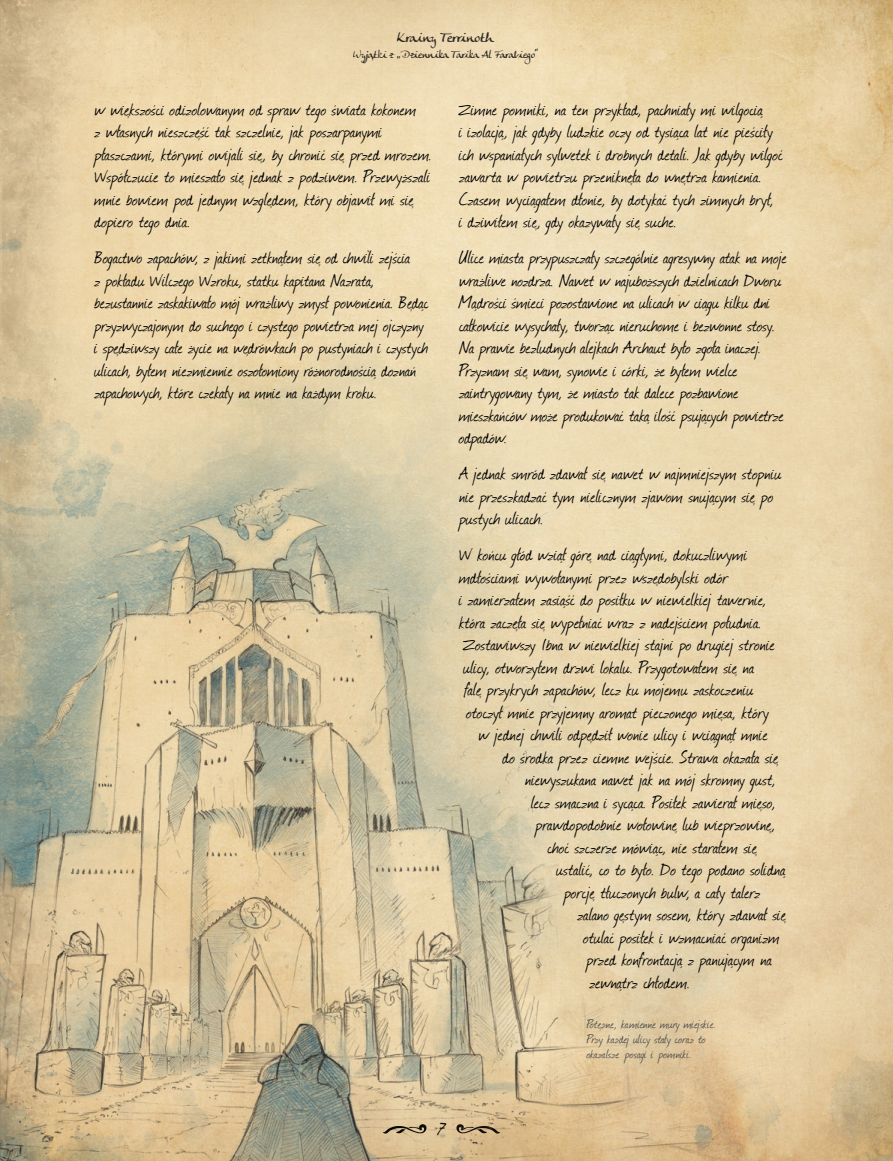
<style>
.page{position:relative;width:893px;height:1161px;background:#fff}
.page>*{position:absolute;margin:0;border:0;box-sizing:border-box;transform-origin:0 0}
.t1{font:21.15px/22.5px "Journal";letter-spacing:.01em;color:#000}
.t2{font:15px/15px "Journal";letter-spacing:.02em;color:#4a4a49}
.t3{font:15px "Hans Hand";color:#000}
.t4{font:13.5px "Anke Calligraphic FG";color:#000}
.t5{font:10.5px "Anke Calligraphic FG";color:#000}
</style>
<div class="page">
<img style="left:0;top:0;width:893px;height:1161px">
<svg style="left:456px;top:1124px;width:44px;height:10px"></svg>
<svg style="left:383px;top:1124px;width:44px;height:10px"></svg>
<p class="t4" style="left:397px;top:30px;width:98px">Krainy Terrinoth</p>
<p class="t5" style="left:353px;top:48px;width:186px">Wyjątki z „Dziennika Tarika Al Farabiego”</p>
<p class="t1" style="left:94px;top:97px;width:339px">w większości odizolowanym od spraw tego świata kokonem<br>z własnych nieszczęść tak szczelnie, jak poszarpanymi płaszczami, którymi owijali się, by chronić się przed mrozem.<br>Współczucie to mieszało się jednak z podziwem. Przewyższali mnie bowiem pod jednym względem, który objawił mi się dopiero tego dnia.</p>
<p class="t1" style="left:94px;top:246px;width:335px">Bogactwo zapachów, z jakimi zetknąłem się od chwili zejścia<br>z pokładu Wilczego Wzroku, statku kapitana Nazrata, bezustannie zaskakiwało mój wrażliwy zmysł powonienia. Będąc przyzwyczajonym do suchego i czystego powietrza mej ojczyzny i spędziwszy całe życie na wędrówkach po pustyniach i czystych ulicach, byłem niezmiennie oszołomiony różnorodnością doznań zapachowych, które czekały na mnie na każdym kroku.</p>
<p class="t1" style="left:459px;top:97px;width:325px">Zimne pomniki, na ten przykład, pachniały mi wilgocią<br>i izolacją, jak gdyby ludzkie oczy od tysiąca lat nie pieściły ich wspaniałych sylwetek i drobnych detali. Jak gdyby wilgoć zawarta w powietrzu przeniknęła do wnętrza kamienia.<br>Czasem wyciągałem dłonie, by dotykać tych zimnych brył,<br>i dziwiłem się, gdy okazywały się suche.</p>
<p class="t1" style="left:459px;top:246px;width:329px">Ulice miasta przypuszczały szczególnie agresywny atak na moje wrażliwe nozdrza. Nawet w najuboższych dzielnicach Dworu Mądrości śmieci pozostawione na ulicach w ciągu kilku dni całkowicie wysychały, tworząc nieruchome i bezwonne stosy.<br>Na prawie bezludnych alejkach Archaut było zgoła inaczej.<br>Przyznam się wam, synowie i córki, że byłem wielce zaintrygowany tym, że miasto tak dalece pozbawione mieszkańców może produkować taką ilość psujących powietrze odpadów.</p>
<p class="t1" style="left:459px;top:462px;width:324px">A jednak smród zdawał się nawet w najmniejszym stopniu nie przeszkadzać tym nielicznym zjawom snującym się po pustych ulicach.</p>
<p class="t1" style="left:459px;top:543px;width:290px">W końcu głód wziął górę nad ciągłymi, dokuczliwymi</p>
<p class="t1" style="left:459px;top:565px;width:270px">mdłościami wywołanymi przez wszędobylski odór</p>
<p class="t1" style="left:459px;top:588px;width:309px">i zamierzałem zasiąść do posiłku w niewielkiej tawernie,</p>
<p class="t1" style="left:459px;top:610px;width:304px">która zaczęła się wypełniać wraz z nadejściem południa.</p>
<p class="t1" style="left:464px;top:633px;width:313px">Zostawiwszy Ibna w niewielkiej stajni po drugiej stronie</p>
<p class="t1" style="left:464px;top:655px;width:292px">ulicy, otworzyłem drzwi lokalu. Przygotowałem się na</p>
<p class="t1" style="left:465px;top:678px;width:290px">falę przykrych zapachów, lecz ku mojemu zaskoczeniu</p>
<p class="t1" style="left:467px;top:700px;width:304px">otoczył mnie przyjemny aromat pieczonego mięsa, który</p>
<p class="t1" style="left:479px;top:723px;width:291px">w jednej chwili odpędził wonie ulicy i wciągnął mnie</p>
<p class="t1" style="left:503px;top:745px;width:277px">do środka przez ciemne wejście. Strawa okazała się</p>
<p class="t1" style="left:525px;top:768px;width:252px">niewyszukana nawet jak na mój skromny gust,</p>
<p class="t1" style="left:531px;top:790px;width:246px">lecz smaczna i sycąca. Posiłek zawierał mięso,</p>
<p class="t1" style="left:536px;top:813px;width:241px">prawdopodobnie wołowinę lub wieprzowinę,</p>
<p class="t1" style="left:548px;top:835px;width:211px">choć szczerze mówiąc, nie starałem się</p>
<p class="t1" style="left:557px;top:858px;width:230px">ustalić, co to było. Do tego podano solidną</p>
<p class="t1" style="left:564px;top:880px;width:198px">porcję tłuczonych bulw, a cały talerz</p>
<p class="t1" style="left:578px;top:903px;width:210px">zalano gęstym sosem, który zdawał się</p>
<p class="t1" style="left:584px;top:925px;width:197px">otulać posiłek i wzmacniać organizm</p>
<p class="t1" style="left:587px;top:948px;width:187px">przed konfrontacją z panującym na</p>
<p class="t1" style="left:590px;top:970px;width:102px">zewnątrz chłodem.</p>
<p class="t2" style="left:587px;top:1016px;width:131px">Potężne, kamienne mury miejskie.<br>Przy każdej ulicy stały coraz to okazalsze posągi i pomniki.</p>
<p class="t3" style="left:437px;top:1120px;width:10px">7</p>
</div>
